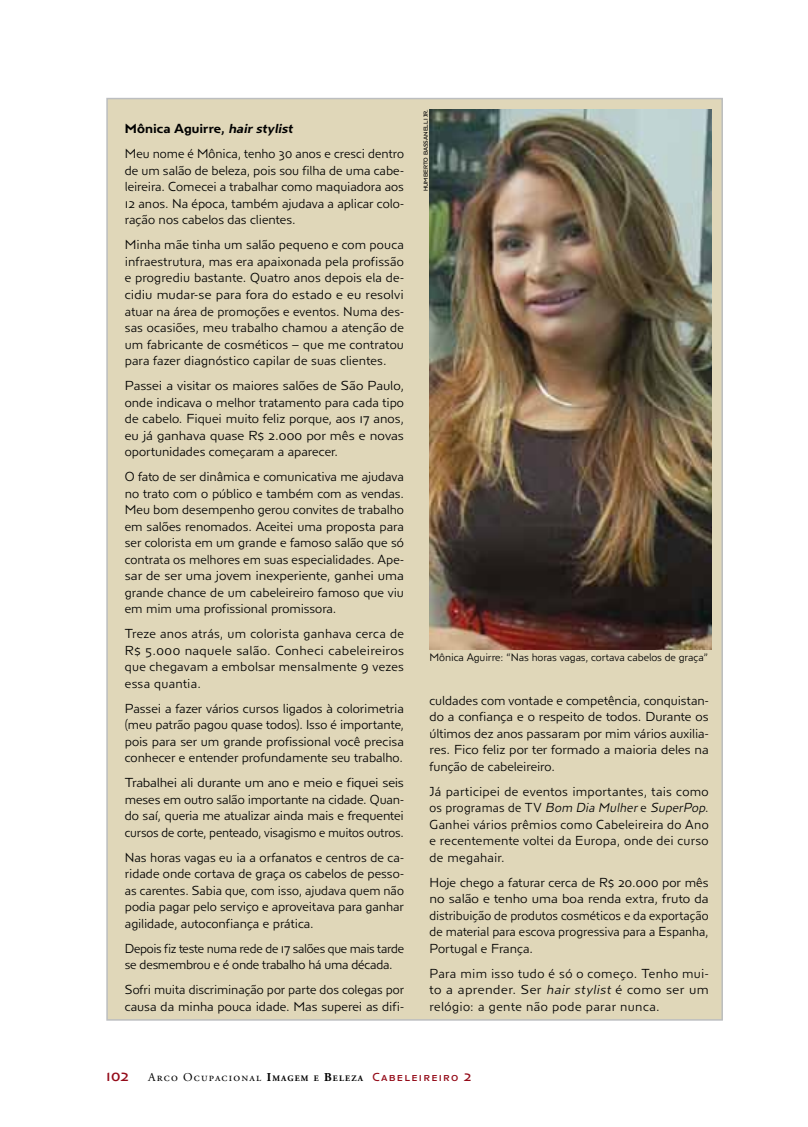
<style>
.page{position:relative;width:808px;height:1127px;background:#fff}
.page>*{position:absolute;margin:0;border:0;box-sizing:border-box;transform-origin:0 0}
.t1{font:300 13.5px/16.5px "Anisette Petite";color:#000;text-align:justify}
.t2{font:300 13.5px/16.5px "Anisette Petite";color:#000;text-align:justify;scale:1.04 1}
.t3{font:300 13.5px/16.5px "Anisette Petite";color:#000;text-align:justify;scale:1.05 1}
.t4{font:300 13.5px/16.5px "Anisette Petite";letter-spacing:-.02em;color:#000}
.t5{font:13.5px "Anisette Petite Demi";letter-spacing:.005em;color:#000}
.t6{font:12px "Adobe Garamond Pro";letter-spacing:.1em;color:#000}
.t7{font:300 11.25px "Anisette Petite";letter-spacing:-.005em;color:#000}
.t8{font:6px "Anisette Petite Caps";color:#000}
.s1{font-style:italic}
.s2{font-family:"Anisette Petite";font-size:16.5px;color:#940b19}
.s3{font-weight:700}
.s4{font-weight:700;font-size:8.4px}
.s5{font-family:"Anisette Petite Caps";color:#940b19}
.s6{font-family:"Anisette Petite";font-size:15px;color:#940b19}
</style>
<div class="page">
<div style="left:107px;top:99px;width:615px;height:921px;background:#e0d7b9"></div>
<img style="left:429px;top:109px;width:283px;height:540px">
<p class="t5" style="left:125px;top:121px;width:172px">Mônica Aguirre, <span class="s1">hair stylist</span></p>
<p class="t1" style="left:125px;top:146px;width:281px">Meu nome é Mônica, tenho 30 anos e cresci dentro de um salão de beleza, pois sou filha de uma cabe&shy;leireira. Comecei a trabalhar como maquiadora aos 12 anos. Na época, também ajudava a aplicar colo&shy;ração nos cabelos das clientes.</p>
<p class="t1" style="left:125px;top:237px;width:281px">Minha mãe tinha um salão pequeno e com pouca infraestrutura, mas era apaixonada pela profissão e progrediu bastante. Quatro anos depois ela de&shy;cidiu mudar-se para fora do estado e eu resolvi atuar na área de promoções e eventos. Numa des&shy;sas ocasiões, meu trabalho chamou a atenção de um fabricante de cosméticos – que me contratou para fazer diagnóstico capilar de suas clientes.</p>
<p class="t2" style="left:125px;top:377px;width:270px">Passei a visitar os maiores salões de São Paulo, onde indicava o melhor tratamento para cada tipo de cabelo. Fiquei muito feliz porque, aos 17 anos, eu já ganhava quase R$ 2.000 por mês e novas oportunidades começaram a aparecer.</p>
<p class="t1" style="left:125px;top:468px;width:281px">O fato de ser dinâmica e comunicativa me ajudava no trato com o público e também com as vendas.<br>Meu bom desempenho gerou convites de trabalho em salões renomados. Aceitei uma proposta para ser colorista em um grande e famoso salão que só contrata os melhores em suas especialidades. Ape&shy;sar de ser uma jovem inexperiente, ganhei uma grande chance de um cabeleireiro famoso que viu em mim uma profissional promissora.</p>
<p class="t1" style="left:125px;top:625px;width:281px">Treze anos atrás, um colorista ganhava cerca de R$ 5.000 naquele salão. Conheci cabeleireiros que chegavam a embolsar mensalmente 9 vezes essa quantia.</p>
<p class="t1" style="left:125px;top:700px;width:281px">Passei a fazer vários cursos ligados à colorimetria (meu patrão pagou quase todos). Isso é importante, pois para ser um grande profissional você precisa conhecer e entender profundamente seu trabalho.</p>
<p class="t3" style="left:125px;top:774px;width:267px">Trabalhei ali durante um ano e meio e fiquei seis meses em outro salão importante na cidade. Quan&shy;do saí, queria me atualizar ainda mais e frequentei cursos de corte, penteado, visagismo e muitos outros.</p>
<p class="t1" style="left:125px;top:849px;width:281px">Nas horas vagas eu ia a orfanatos e centros de ca&shy;ridade onde cortava de graça os cabelos de pesso&shy;as carentes. Sabia que, com isso, ajudava quem não podia pagar pelo serviço e aproveitava para ganhar agilidade, autoconfiança e prática.</p>
<p class="t4" style="left:125px;top:940px;width:281px">Depois fiz teste numa rede de 17 salões que mais tarde se desmembrou e é onde trabalho há uma década.</p>
<p class="t1" style="left:125px;top:981px;width:281px">Sofri muita discriminação por parte dos colegas por causa da minha pouca idade. Mas superei as difi-</p>
<p class="t8" style="left:422px;top:191px;width:84px;rotate:-90deg">H umberto Bassanelli Jr.</p>
<p class="t7" style="left:429px;top:651px;width:280px">Mônica Aguirre: “Nas horas vagas, cortava cabelos de graça”</p>
<p class="t1" style="left:429px;top:692px;width:281px">culdades com vontade e competência, conquistan&shy;do a confiança e o respeito de todos. Durante os últimos dez anos passaram por mim vários auxilia&shy;res. Fico feliz por ter formado a maioria deles na função de cabeleireiro.</p>
<p class="t1" style="left:429px;top:783px;width:281px">Já participei de eventos importantes, tais como o s p ro g ra m a s d e T V <span class="s1">Bom Dia Mulher</span> e <span class="s1">SuperPop</span>.<br>Ganhei vários prêmios como Cabeleireira do Ano e recentemente voltei da Europa, onde dei curso de megahair.</p>
<p class="t1" style="left:429px;top:874px;width:281px">Hoje chego a faturar cerca de R$ 20.000 por mês no salão e tenho uma boa renda extra, fruto da distribuição de produtos cosméticos e da exportação de material para escova progressiva para a Espanha, Portugal e França.</p>
<p class="t1" style="left:429px;top:965px;width:281px">Para mim isso tudo é só o começo. Tenho mui&shy;to a aprender. Ser <span class="s1">hair stylist</span> é como ser um relógio: a gente não pode parar nunca.</p>
<p class="t6" style="left:106px;top:1070px;width:367px"><span class="s2">102</span> Arco Ocupacional <span class="s3">I</span><span class="s4">MAGEM E</span> <span class="s3">B</span><span class="s4">ELEZA</span> <span class="s5">Cabeleireiro</span> <span class="s6">2</span></p>
</div>
